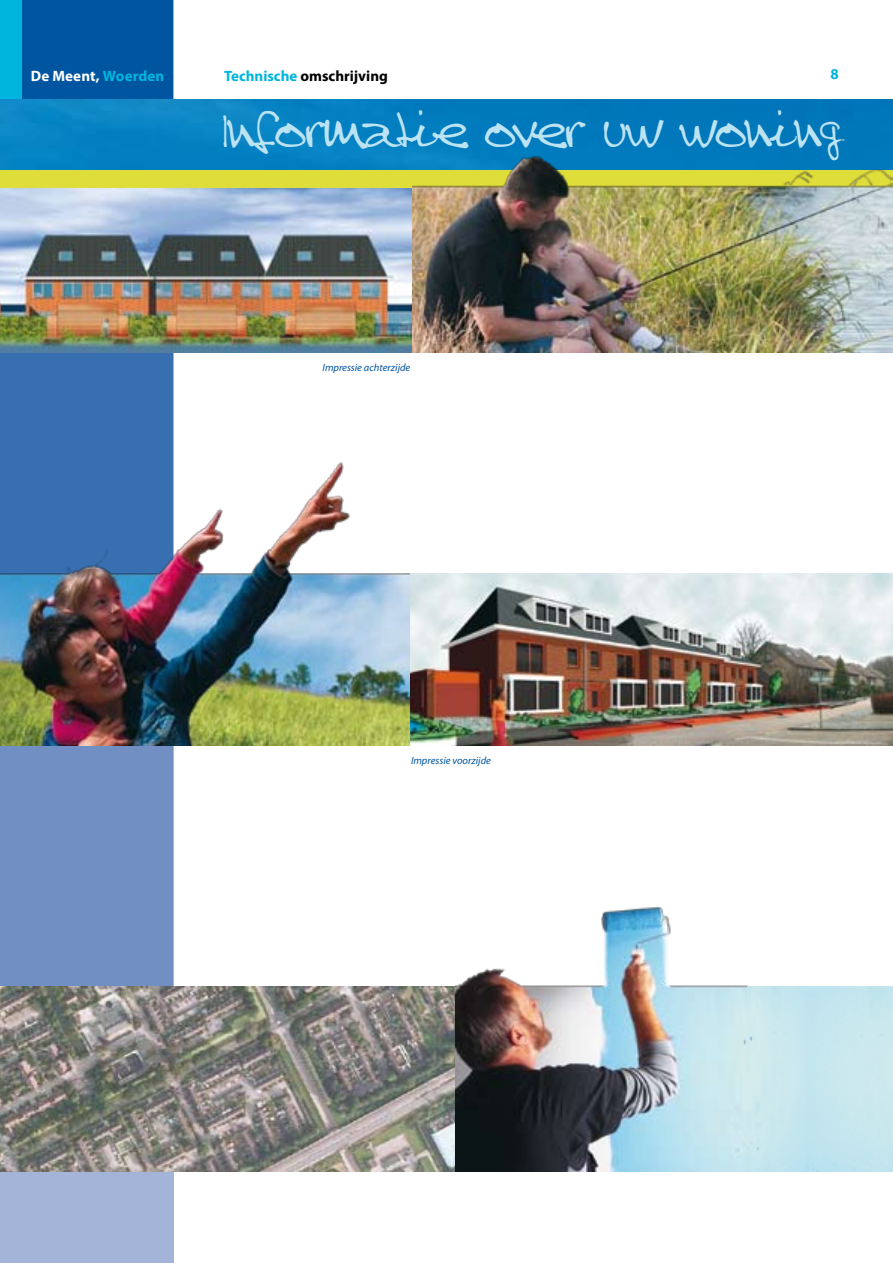
<style>
.page{position:relative;width:893px;height:1263px;background:#fff}
.page>*{position:absolute;margin:0;border:0;box-sizing:border-box;transform-origin:0 0}
.t1{font:40.5px "Steve";letter-spacing:.02em;color:#bce3f2}
.t2{font:700 15px "Myriad Pro";color:#000}
.t3{font:700 15px "Myriad Pro";letter-spacing:.01em;color:#fff}
.t4{font:700 15px "Myriad Pro";color:#00b5dd}
.t5{font:italic 10.5px "Myriad Pro";color:#0055a0}
.s1{color:#00b5dd}
</style>
<div class="page">
<div style="left:0;top:0;width:174px;height:1263px;background:#a4b3d8"></div>
<div style="left:0;top:0;width:173px;height:1048px;background:#728fc3"></div>
<div style="left:0;top:0;width:173px;height:738px;background:#376fb0"></div>
<div style="left:0;top:0;width:173px;height:337px;background:#0055a0"></div>
<img style="left:0;top:986px;width:456px;height:185px">
<img style="left:410px;top:573px;width:483px;height:172px">
<img style="left:456px;top:906px;width:292px;height:265px">
<div style="left:0;top:0;width:21px;height:181px;background:#00b5dd"></div>
<img style="left:0;top:100px;width:893px;height:70px">
<img style="left:0;top:462px;width:410px;height:283px">
<img style="left:0;top:187px;width:412px;height:166px">
<div style="left:0;top:170px;width:893px;height:17px;background:#dedd3a"></div>
<img style="left:412px;top:141px;width:481px;height:212px">
<h2 class="t4" style="left:831px;top:64px;width:10px">8</h2>
<h2 class="t3" style="left:31px;top:67px;width:135px">De Meent, <span class="s1">Woerden</span></h2>
<h2 class="t2" style="left:224px;top:67px;width:165px"><span class="s1">Technische</span> omschrijving</h2>
<h1 class="t1" style="left:222px;top:99px;width:621px">Informatie over uw woning</h1>
<p class="t5" style="left:323px;top:361px;width:89px">Impressie achterzijde</p>
<p class="t5" style="left:411px;top:754px;width:81px">Impressie voorzijde</p>
</div>
